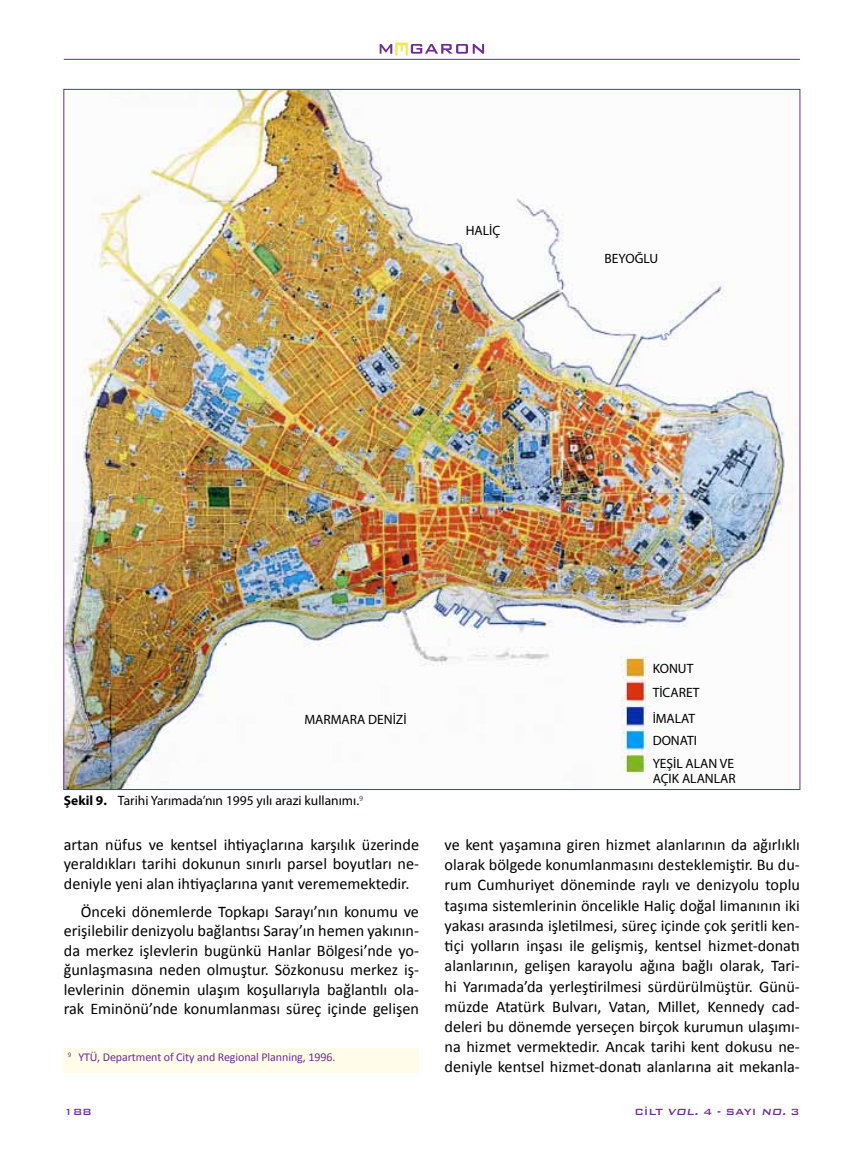
<style>
.page{position:relative;width:851px;height:1149px;background:#fff}
.page>*{position:absolute;margin:0;border:0;box-sizing:border-box;transform-origin:0 0}
.t1{font:16.2px/20.2px "Calibri";color:#000;text-align:justify}
.t2{font:13.5px/25.5px "Myriad Pro";color:#000}
.t3{font:12px "Calibri";letter-spacing:-.01em;color:#6f2c91}
.t4{font:500 12px "Bank Gothic BT";color:#6f2c91}
.s1{font-weight:700}
.s2{font-style:italic}
</style>
<div class="page">
<svg style="left:379px;top:43px;width:105px;height:13px"></svg>
<hr style="left:64px;top:59px;width:735px;height:1px;background:#6f2c91">
<img style="left:66px;top:91px;width:728px;height:696px">
<div style="left:64px;top:1047px;width:355px;height:24px;background:#fffde9"></div>
<p class="t2" style="left:465px;top:217px;width:36px">HALİÇ</p>
<p class="t2" style="left:604px;top:246px;width:55px">BEYOĞLU</p>
<p class="t2" style="left:304px;top:706px;width:104px">MARMARA DENİZİ</p>
<p class="t2" style="left:64px;top:787px;width:301px"><span class="s1">Şekil 9.</span> Tarihi Yarımada’nın 1995 yılı arazi kullanımı.<sup>9</sup></p>
<p class="t1" style="left:64px;top:833px;width:357px;line-height:19.5px">artan nüfus ve kentsel ihtiyaçlarına karşılık üzerinde yeraldıkları tarihi dokunun sınırlı parsel boyutları ne&shy;deniyle yeni alan ihtiyaçlarına yanıt verememektedir.</p>
<p class="t1" style="left:64px;top:900px;width:357px;line-height:19.5px;text-indent:17px">Önceki dönemlerde Topkapı Sarayı’nın konumu ve erişilebilir denizyolu bağlantısı Saray’ın hemen yakının&shy;da merkez işlevlerin bugünkü Hanlar Bölgesi’nde yo&shy;ğunlaşmasına neden olmuştur. Sözkonusu merkez iş&shy;levlerinin dönemin ulaşım koşullarıyla bağlantılı ola&shy;rak Eminönü’nde konumlanması süreç içinde gelişen</p>
<p class="t3" style="left:68px;top:1049px;width:269px"><sup>9</sup> YTÜ, Department of City and Regional Planning, 1996.</p>
<p class="t2" style="left:652px;top:655px;width:42px">KONUT</p>
<p class="t2" style="left:652px;top:679px;width:48px">TİCARET<br>İMALAT</p>
<p class="t2" style="left:652px;top:728px;width:83px;line-height:23px">DONATI<br>YEŞİL ALAN VE</p>
<p class="t2" style="left:652px;top:765px;width:85px">AÇIK ALANLAR</p>
<p class="t1" style="left:444px;top:833px;width:357px">ve kent yaşamına giren hizmet alanlarının da ağırlıklı olarak bölgede konumlanmasını desteklemiştir. Bu du&shy;rum Cumhuriyet döneminde raylı ve denizyolu toplu taşıma sistemlerinin öncelikle Haliç doğal limanının iki yakası arasında işletilmesi, süreç içinde çok şeritli ken&shy;tiçi yolların inşası ile gelişmiş, kentsel hizmet-donatı alanlarının, gelişen karayolu ağına bağlı olarak, Tari&shy;hi Yarımada’da yerleştirilmesi sürdürülmüştür. Günü&shy;müzde Atatürk Bulvarı, Vatan, Millet, Kennedy cad&shy;deleri bu dönemde yerseçen birçok kurumun ulaşımı&shy;na hizmet vermektedir. Ancak tarihi kent dokusu ne&shy;deniyle kentsel hizmet-donatı alanlarına ait mekanla-</p>
<p class="t4" style="left:64px;top:1104px;width:29px">188</p>
<p class="t4" style="left:634px;top:1104px;width:167px">CİLT <span class="s2">VOL.</span> 4 - SAYI <span class="s2">NO.</span> 3</p>
</div>
